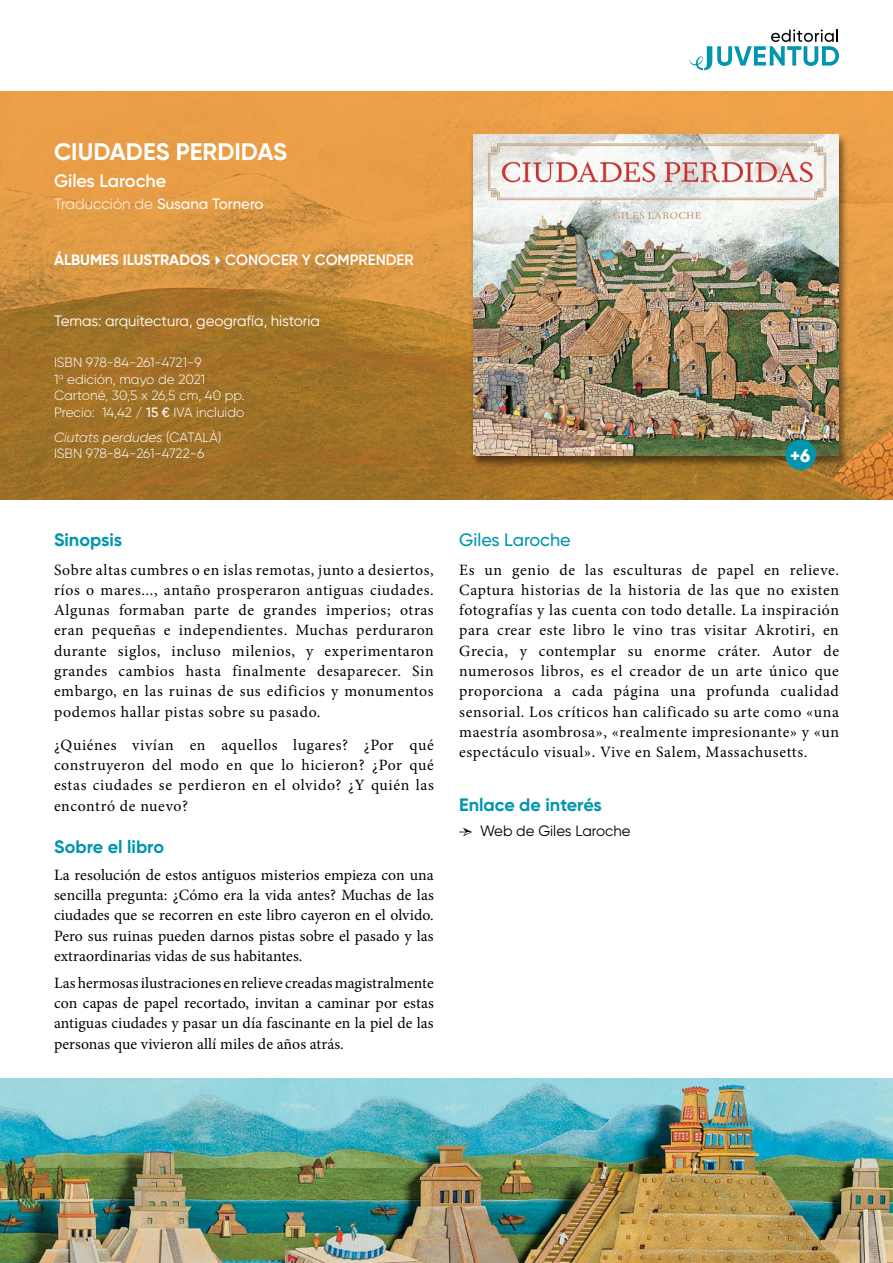
<style>
.page{position:relative;width:893px;height:1263px;background:#fff}
.page>*{position:absolute;margin:0;border:0;box-sizing:border-box;transform-origin:0 0}
.t1{font:700 24px "Gilroy";color:#fff}
.t2{font:700 18px "Gilroy";color:#0096ae}
.t3{font:600 18px "Gilroy";color:#fff}
.t4{font:500 18px "Gilroy";color:#0096ae}
.t5{font:800 18px "Gilroy";color:#fff}
.t6{font:15.75px/20.2px "Minion Pro";letter-spacing:.03em;color:#000;text-align:justify}
.t7{font:15px "Gilroy";letter-spacing:-.005em;color:#fff}
.t8{font:600 15px "Gilroy";color:#fff}
.t9{font:500 15px "Gilroy";color:#fff}
.t10{font:15px "Gilroy";color:#000}
.t11{font:300 13.5px/16.5px "Gilroy";color:#fff}
.s1{font-weight:300}
.s2{font-weight:700}
.s3{font-weight:500}
.s4{font-style:italic}
.s5{font-family:"Minion Pro"}
</style>
<div class="page">
<svg style="left:0;top:91px;width:893px;height:409px;background:#c68938"></svg>
<div style="left:470px;top:134px;width:379px;height:334px;background:#000;opacity:.5"></div>
<img style="left:473px;top:135px;width:366px;height:321px">
<div style="left:785px;top:440px;width:31px;height:30px;background:#0096ae;border-radius:50%"></div>
<svg style="left:690px;top:29px;width:149px;height:41px"></svg>
<img style="left:0;top:1078px;width:893px;height:185px">
<h1 class="t1" style="left:54px;top:137px;width:235px">CIUDADES PERDIDAS</h1>
<p class="t3" style="left:54px;top:169px;width:114px">Giles Laroche</p>
<p class="t9" style="left:54px;top:194px;width:211px"><span class="s1">Traducción de</span> Susana Tornero</p>
<p class="t8" style="left:54px;top:250px;width:361px"><span class="s2">ÁLBUMES ILUSTRADOS</span>✔CONOCER Y COMPRENDER</p>
<p class="t7" style="left:54px;top:311px;width:267px">Temas: arquitectura, geografía, historia</p>
<p class="t11" style="left:54px;top:354px;width:192px">ISBN 978-84-261-4721-9<br>1<sup>a</sup> edición, mayo de 2021<br>Cartoné, 30,5 x 26,5 cm, 40 pp.<br>Precio: 14,42 / <span class="s3">15 €</span> IVA incluido</p>
<p class="t11" style="left:54px;top:428px;width:169px"><span class="s4">Ciutats perdudes</span> (CATALÀ)<br>ISBN 978-84-261-4722-6</p>
<p class="t5" style="left:790px;top:444px;width:22px">+6</p>
<p class="t2" style="left:54px;top:528px;width:70px">Sinopsis</p>
<p class="t6" style="left:54px;top:560px;width:381px">Sobre altas cumbres o en islas remotas, junto a desiertos, ríos o mares..., antaño prosperaron antiguas ciudades.<br>Algunas formaban parte de grandes imperios; otras eran pequeñas e independientes. Muchas perduraron durante siglos, incluso milenios, y experimentaron grandes cambios hasta finalmente desaparecer. Sin embargo, en las ruinas de sus edificios y monumentos podemos hallar pistas sobre su pasado.</p>
<p class="t6" style="left:54px;top:734px;width:381px">¿Quiénes vivían en aquellos lugares? ¿Por qué construyeron del modo en que lo hicieron? ¿Por qué estas ciudades se perdieron en el olvido? ¿Y quién las encontró de nuevo?</p>
<p class="t2" style="left:54px;top:836px;width:112px">Sobre el libro</p>
<p class="t6" style="left:54px;top:865px;width:381px">La resolución de estos antiguos misterios empieza con una sencilla pregunta: ¿Cómo era la vida antes? Muchas de las ciudades que se recorren en este libro cayeron en el olvido.<br>Pero sus ruinas pueden darnos pistas sobre el pasado y las extraordinarias vidas de sus habitantes.</p>
<p class="t6" style="left:54px;top:972px;width:381px">Las hermosas ilustraciones en relieve creadas magistralmente con capas de papel recortado, invitan a caminar por estas antiguas ciudades y pasar un día fascinante en la piel de las personas que vivieron allí miles de años atrás.</p>
<p class="t4" style="left:459px;top:529px;width:113px">Giles Laroche</p>
<p class="t6" style="left:459px;top:560px;width:381px">Es un genio de las esculturas de papel en relieve.<br>Captura historias de la historia de las que no existen fotografías y las cuenta con todo detalle. La inspiración para crear este libro le vino tras visitar Akrotiri, en Grecia, y contemplar su enorme cráter. Autor de numerosos libros, es el creador de un arte único que proporciona a cada página una profunda cualidad sensorial. Los críticos han calificado su arte como «una maestría asombrosa», «realmente impresionante» y «un espectáculo visual». Vive en Salem, Massachusetts.</p>
<p class="t2" style="left:459px;top:793px;width:144px">Enlace de interés</p>
<p class="t10" style="left:459px;top:821px;width:173px"><span class="s5">→</span> Web de Giles Laroche</p>
</div>
